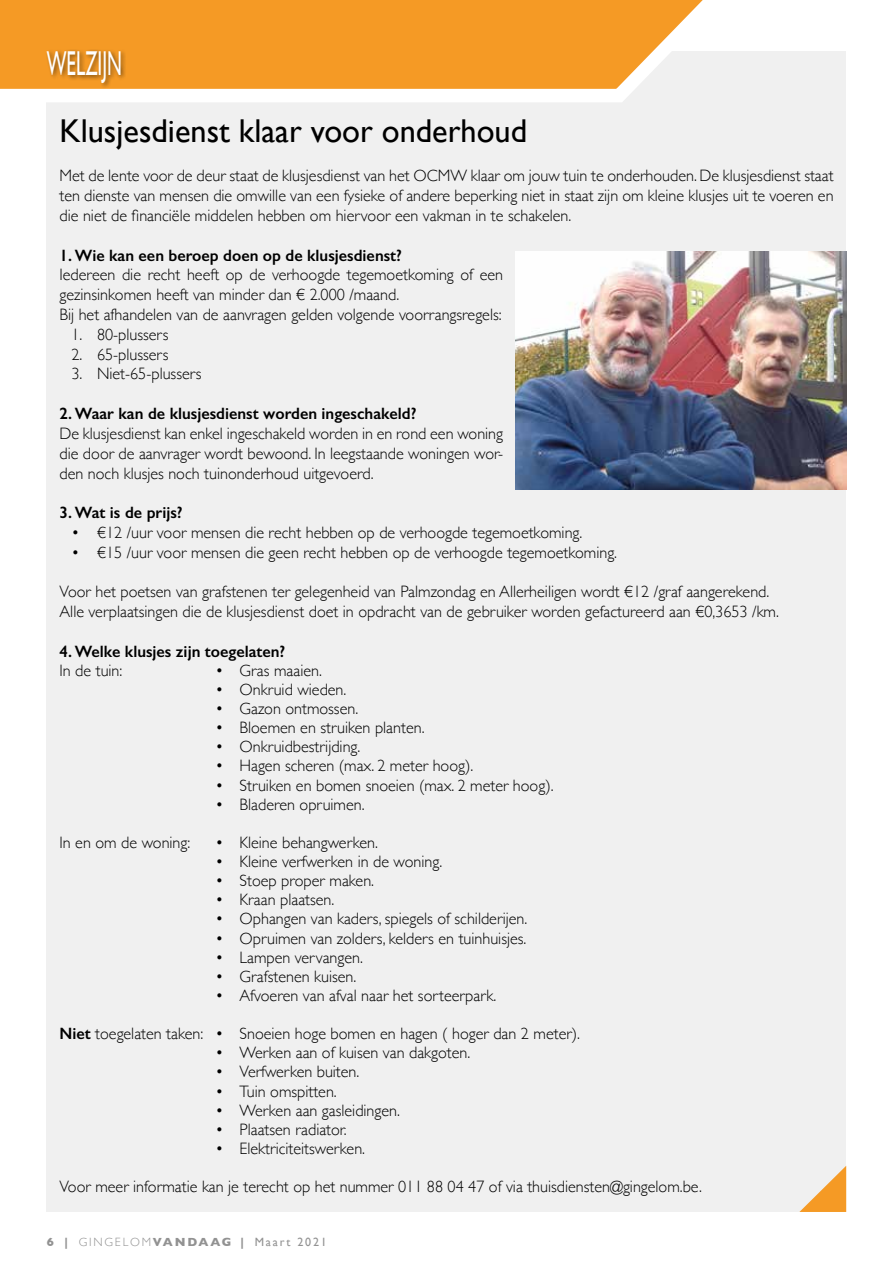
<style>
.page{position:relative;width:893px;height:1263px;background:#fff}
.page>*{position:absolute;margin:0;border:0;box-sizing:border-box;transform-origin:0 0}
.t1{font:34.5px "Gill Sans";color:#fff;scale:.55 1}
.t2{font:33px "Gill Sans";color:#000}
.t3{font:300 16.5px/19.8px "Gill Sans";color:#000;text-align:justify}
.t4{font:600 16.5px "Gill Sans";color:#000}
.t5{font:700 12px "Gill Sans";letter-spacing:.145em;color:#929292}
.s1{font-weight:600}
.s2{font-weight:300}
.s3{font-weight:400}
</style>
<div class="page">
<div style="left:47px;top:51px;width:799px;height:1161px;background:#f0f0f0"></div>
<svg style="left:799px;top:1166px;width:47px;height:46px"></svg>
<img style="left:516px;top:251px;width:330px;height:238px">
<svg style="left:0;top:0;width:703px;height:109px"></svg>
<div style="left:45px;top:49px;width:82px;height:40px;background:#000;opacity:.5"></div>
<h1 class="t1" style="left:47px;top:43px;width:138px">WELZIJN</h1>
<h2 class="t2" style="left:60px;top:111px;width:469px">Klusjesdienst klaar voor onderhoud</h2>
<p class="t3" style="left:60px;top:165px;width:776px">Met de lente voor de deur staat de klusjesdienst van het OCMW klaar om jouw tuin te onderhouden. De klusjesdienst staat ten dienste van mensen die omwille van een fysieke of andere beperking niet in staat zijn om kleine klusjes uit te voeren en die niet de financiële middelen hebben om hiervoor een vakman in te schakelen.</p>
<p class="t4" style="left:60px;top:245px;width:344px">1. Wie kan een beroep doen op de klusjesdienst?</p>
<p class="t3" style="left:60px;top:264px;width:445px;text-align:left">Iedereen die recht heeft op de verhoogde tegemoetkoming of een gezinsinkomen heeft van minder dan € 2.000 /maand.<br>Bij het afhandelen van de aanvragen gelden volgende voorrangsregels:</p>
<p class="t3" style="left:72px;top:324px;width:98px">1. 80-plussers</p>
<p class="t3" style="left:72px;top:344px;width:98px">2. 65-plussers</p>
<p class="t3" style="left:72px;top:363px;width:132px">3. Niet-65-plussers</p>
<p class="t4" style="left:60px;top:403px;width:358px">2. Waar kan de klusjesdienst worden ingeschakeld?</p>
<p class="t3" style="left:60px;top:423px;width:445px">De klusjesdienst kan enkel ingeschakeld worden in en rond een woning die door de aanvrager wordt bewoond. In leegstaande woningen wor&shy;den noch klusjes noch tuinonderhoud uitgevoerd.</p>
<p class="t4" style="left:60px;top:502px;width:125px">3. Wat is de prijs?</p>
<p class="t3" style="left:72px;top:522px;width:512px">• €12 /uur voor mensen die recht hebben op de verhoogde tegemoetkoming.</p>
<p class="t3" style="left:72px;top:542px;width:547px">• €15 /uur voor mensen die geen recht hebben op de verhoogde tegemoetkoming.</p>
<p class="t3" style="left:60px;top:581px;width:721px">Voor het poetsen van grafstenen ter gelegenheid van Palmzondag en Allerheiligen wordt €12 /graf aangerekend.<br>Alle verplaatsingen die de klusjesdienst doet in opdracht van de gebruiker worden gefactureerd aan €0,3653 /km.</p>
<p class="t4" style="left:60px;top:641px;width:227px">4. Welke klusjes zijn toegelaten?</p>
<p class="t3" style="left:60px;top:660px;width:64px">In de tuin:</p>
<p class="t3" style="left:216px;top:660px;width:108px">• Gras maaien.</p>
<p class="t3" style="left:216px;top:679px;width:132px">• Onkruid wieden.</p>
<p class="t3" style="left:216px;top:698px;width:144px">• Gazon ontmossen.</p>
<p class="t3" style="left:216px;top:717px;width:210px">• Bloemen en struiken planten.</p>
<p class="t3" style="left:216px;top:736px;width:146px">• Onkruidbestrijding.</p>
<p class="t3" style="left:216px;top:755px;width:259px">• Hagen scheren (max. 2 meter hoog).</p>
<p class="t3" style="left:216px;top:774px;width:339px">• Struiken en bomen snoeien (max. 2 meter hoog).</p>
<p class="t3" style="left:216px;top:794px;width:151px">• Bladeren opruimen.</p>
<p class="t3" style="left:60px;top:832px;width:132px">In en om de woning:</p>
<p class="t3" style="left:216px;top:832px;width:164px">• Kleine behangwerken.</p>
<p class="t3" style="left:216px;top:851px;width:228px">• Kleine verfwerken in de woning.</p>
<p class="t3" style="left:216px;top:870px;width:160px">• Stoep proper maken.</p>
<p class="t3" style="left:216px;top:889px;width:120px">• Kraan plaatsen.</p>
<p class="t3" style="left:216px;top:908px;width:313px">• Ophangen van kaders, spiegels of schilderijen.</p>
<p class="t3" style="left:216px;top:927px;width:312px">• Opruimen van zolders, kelders en tuinhuisjes.</p>
<p class="t3" style="left:216px;top:947px;width:149px">• Lampen vervangen.</p>
<p class="t3" style="left:216px;top:966px;width:142px">• Grafstenen kuisen.</p>
<p class="t3" style="left:216px;top:985px;width:282px">• Afvoeren van afval naar het sorteerpark.</p>
<p class="t3" style="left:60px;top:1023px;width:522px"><span class="s1">Niet</span> toegelaten taken: • Snoeien hoge bomen en hagen ( hoger dan 2 meter).</p>
<p class="t3" style="left:216px;top:1042px;width:256px">• Werken aan of kuisen van dakgoten.</p>
<p class="t3" style="left:216px;top:1061px;width:145px">• Verfwerken buiten.</p>
<p class="t3" style="left:216px;top:1080px;width:123px">• Tuin omspitten.</p>
<p class="t3" style="left:216px;top:1100px;width:186px">• Werken aan gasleidingen.</p>
<p class="t3" style="left:216px;top:1119px;width:133px">• Plaatsen radiator.</p>
<p class="t3" style="left:216px;top:1138px;width:151px">• Elektriciteitswerken.</p>
<p class="t3" style="left:60px;top:1176px;width:644px">Voor meer informatie kan je terecht op het nummer 011 88 04 47 of via thuisdiensten@gingelom.be.</p>
<p class="t5" style="left:47px;top:1233px;width:282px">6 | <span class="s2">GINGELOM</span>VANDAAG | <span class="s3">Maart 2021</span></p>
</div>
